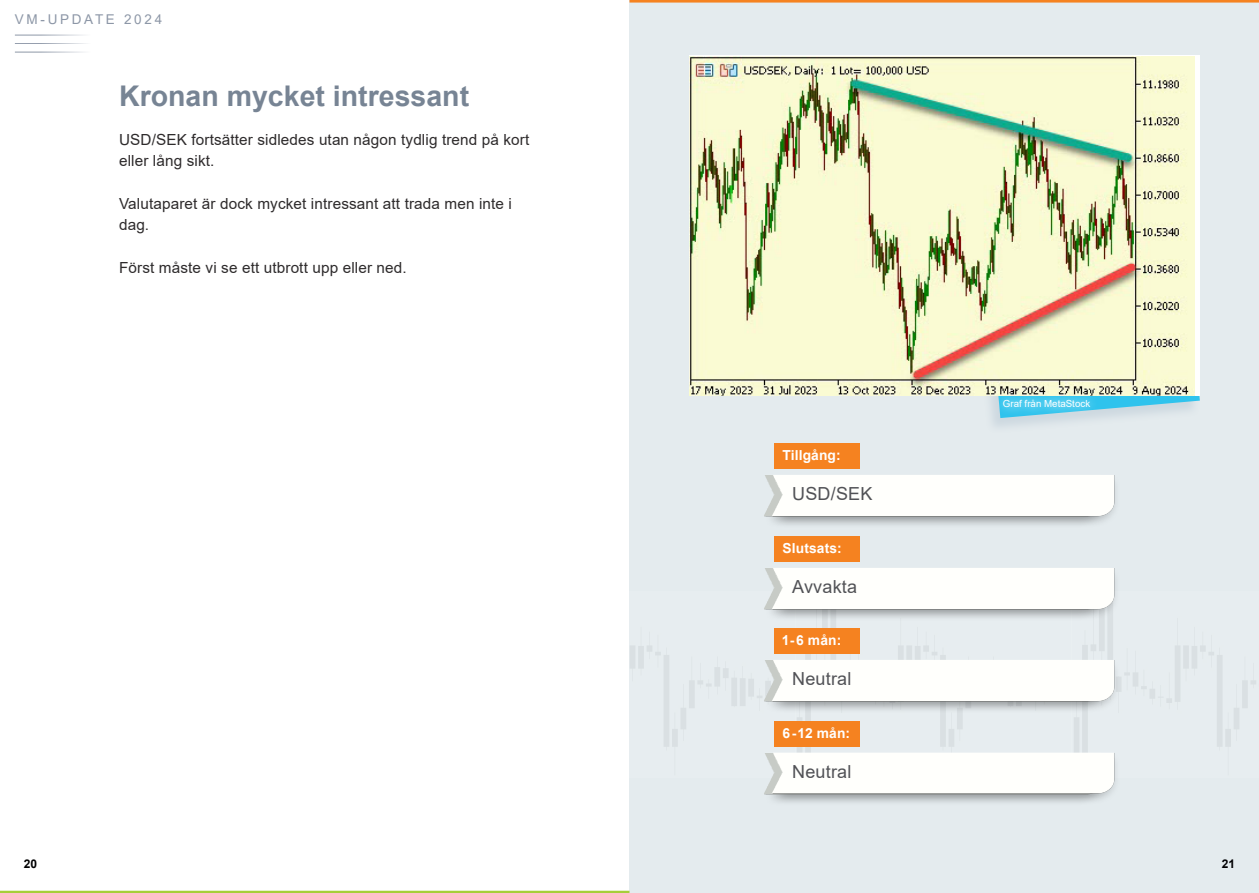
<style>
.page{position:relative;width:1259px;height:893px;background:#fff}
.page>*{position:absolute;margin:0;border:0;box-sizing:border-box;transform-origin:0 0}
.RUBBE_2020{font:700 28.5px "Arial";color:#778494}
.TABELLTEXT_2020{font:18px "Arial";letter-spacing:.01em;color:#515256}
.BRÖD_2020{font:15.3px/21.3px "Arial";letter-spacing:.01em;color:#2e2b2c}
.t1{font:700 13.8px "Arial";letter-spacing:.01em;color:#fff}
.t2{font:13.5px "Arial";letter-spacing:.2em;color:#8d97a7}
.t3{font:700 12px "Arial";color:#000002}
.t4{font:9.75px "Arial";color:#fff}
</style>
<div class="page">
<div style="left:629px;top:0;width:630px;height:893px;background:#e4ebee"></div>
<img style="left:630px;top:628px;width:626px;height:118px">
<div style="left:977px;top:306px;width:223px;height:128px;background:#89a2b7;opacity:.25"></div>
<svg style="left:992px;top:395px;width:207px;height:23px"></svg>
<div style="left:994px;top:391px;width:104px;height:25px;background:#fff;opacity:.75"></div>
<div style="left:774px;top:721px;width:85px;height:25px;background:#f58220"></div>
<div style="left:774px;top:628px;width:85px;height:26px;background:#f58220"></div>
<div style="left:774px;top:536px;width:85px;height:25px;background:#f58220"></div>
<div style="left:774px;top:443px;width:85px;height:26px;background:#f58220"></div>
<hr style="left:15px;top:35px;width:115px;height:1px;background:#8d97a7">
<hr style="left:15px;top:43px;width:115px;height:1px;background:#8d97a7">
<hr style="left:15px;top:52px;width:115px;height:1px;background:#8d97a7">
<img style="left:747px;top:641px;width:8px;height:80px">
<hr style="left:629px;top:0;width:630px;height:3px;background:#f58220">
<hr style="left:0;top:891px;width:629px;height:2px;background:#a6ce39">
<img style="left:755px;top:733px;width:371px;height:70px">
<img style="left:755px;top:641px;width:371px;height:80px">
<img style="left:764px;top:548px;width:352px;height:80px">
<img style="left:764px;top:456px;width:352px;height:69px">
<img style="left:689px;top:56px;width:505px;height:339px">
<p class="t2" style="left:15px;top:10px;width:149px">VM-UPDATE 2024</p>
<p class="RUBBE_2020" style="left:119px;top:76px;width:352px">Kronan mycket intressant</p>
<p class="BRÖD_2020" style="left:119px;top:129px;width:412px">USD/SEK fortsätter sidledes utan någon tydlig trend på kort eller lång sikt.</p>
<p class="BRÖD_2020" style="left:119px;top:193px;width:394px">Valutaparet är dock mycket intressant att trada men inte i dag.</p>
<p class="BRÖD_2020" style="left:119px;top:257px;width:289px">Först måste vi se ett utbrott upp eller ned.</p>
<p class="t1" style="left:782px;top:445px;width:60px">Tillgång:</p>
<p class="TABELLTEXT_2020" style="left:792px;top:482px;width:82px">USD/SEK</p>
<p class="t1" style="left:782px;top:538px;width:61px">Slutsats:</p>
<p class="TABELLTEXT_2020" style="left:792px;top:574px;width:66px">Avvakta</p>
<p class="t1" style="left:782px;top:631px;width:61px">1-6 mån:</p>
<p class="TABELLTEXT_2020" style="left:792px;top:667px;width:61px">Neutral</p>
<p class="t1" style="left:782px;top:723px;width:69px">6-12 mån:</p>
<p class="TABELLTEXT_2020" style="left:792px;top:759px;width:61px">Neutral</p>
<p class="t4" style="left:1003px;top:397px;width:89px">Graf från MetaStock</p>
<p class="t3" style="left:24px;top:856px;width:15px">20</p>
<p class="t3" style="left:1221px;top:856px;width:15px">21</p>
</div>
